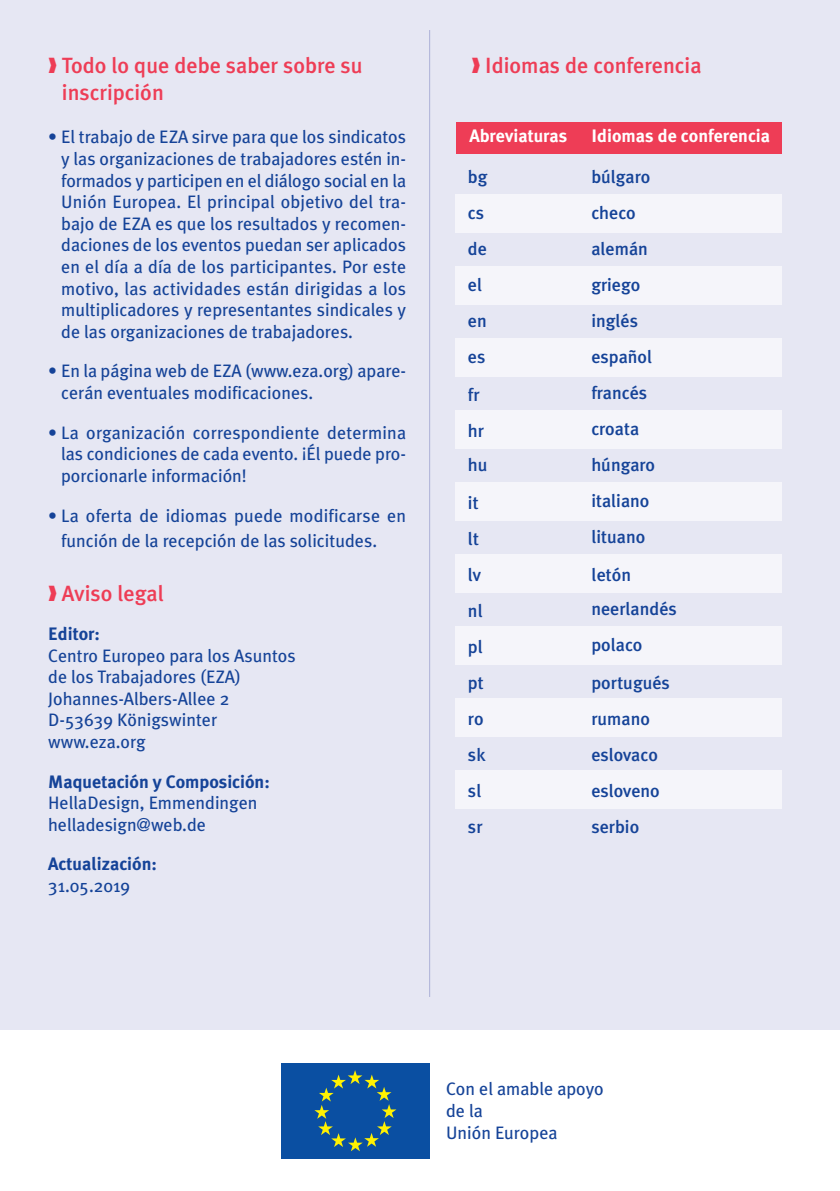
<style>
.page{position:relative;width:840px;height:1191px;background:#fff}
.page>*{position:absolute;margin:0;border:0;box-sizing:border-box;transform-origin:0 0}
.t1{font:500 22px/27.6px "Meta Plus";color:#ee3d56}
.t2{font:18px/21.6px "Meta Plus";color:#154398}
.t3{font:500 18px "Meta Plus";color:#154398}
.t4{font:700 18px "Meta Plus";color:#154398}
.t5{font:700 18px "Meta Plus";color:#fff}
</style>
<div class="page">
<div style="left:281px;top:1063px;width:148px;height:95px;background:#0a4fa2"></div>
<svg style="left:314px;top:1070px;width:82px;height:81px"></svg>
<div style="left:0;top:0;width:839px;height:1029px;background:#e6e7f3"></div>
<div style="left:456px;top:123px;width:325px;height:31px;background:#ee3d56"></div>
<div style="left:455px;top:194px;width:326px;height:39px;background:#f5f5fa"></div>
<div style="left:455px;top:266px;width:326px;height:39px;background:#f5f5fa"></div>
<div style="left:455px;top:338px;width:326px;height:39px;background:#f5f5fa"></div>
<div style="left:455px;top:410px;width:326px;height:39px;background:#f5f5fa"></div>
<div style="left:455px;top:482px;width:326px;height:39px;background:#f5f5fa"></div>
<div style="left:455px;top:554px;width:326px;height:39px;background:#f5f5fa"></div>
<div style="left:455px;top:626px;width:326px;height:39px;background:#f5f5fa"></div>
<div style="left:455px;top:698px;width:326px;height:39px;background:#f5f5fa"></div>
<div style="left:455px;top:770px;width:326px;height:39px;background:#f5f5fa"></div>
<hr style="left:429px;top:30px;width:1px;height:967px;background:#acb1d7">
<p class="t1" style="left:62px;top:51px;width:302px">Todo lo que debe saber sobre su inscripción</p>
<p class="t2" style="left:61px;top:126px;width:346px;text-align:justify;text-indent:-13px">• El trabajo de EZA sirve para que los sindicatos y las organizaciones de trabajadores estén in&shy;formados y participen en el diálogo social en la Unión Europea. El principal objetivo del tra&shy;bajo de EZA es que los resultados y recomen&shy;daciones de los eventos puedan ser aplicados en el día a día de los participantes. Por este motivo, las actividades están dirigidas a los multiplicadores y representantes sindicales y de las organizaciones de trabajadores.</p>
<p class="t2" style="left:61px;top:360px;width:346px;text-indent:-13px">• En la página web de EZA (www.eza.org) apare&shy;cerán eventuales modificaciones.</p>
<p class="t2" style="left:61px;top:422px;width:346px;text-align:justify;text-indent:-13px">• La organización correspondiente determina las condiciones de cada evento. ¡Él puede pro&shy;porcionarle información!</p>
<p class="t2" style="left:61px;top:502px;width:346px;line-height:25.4px;text-indent:-13px">• La oferta de idiomas puede modificarse en función de la recepción de las solicitudes.</p>
<p class="t1" style="left:62px;top:579px;width:103px">Aviso legal</p>
<p class="t4" style="left:48px;top:623px;width:53px">Editor:</p>
<p class="t2" style="left:48px;top:644px;width:249px">Centro Europeo para los Asuntos de los Trabajadores (EZA)<br>Johannes-Albers-Allee 2<br>D-53639 Königswinter www.eza.org</p>
<p class="t4" style="left:48px;top:771px;width:223px">Maquetación y Composición:</p>
<p class="t2" style="left:48px;top:792px;width:211px">HellaDesign, Emmendingen helladesign@web.de</p>
<p class="t4" style="left:48px;top:853px;width:110px">Actualización:</p>
<p class="t2" style="left:48px;top:875px;width:84px">31.05.2019</p>
<p class="t1" style="left:485px;top:51px;width:218px">Idiomas de conferencia</p>
<p class="t5" style="left:469px;top:125px;width:99px">Abreviaturas</p>
<p class="t5" style="left:591px;top:125px;width:180px">Idiomas de conferencia</p>
<p class="t3" style="left:467px;top:166px;width:21px">bg</p>
<p class="t3" style="left:591px;top:166px;width:61px">búlgaro</p>
<p class="t3" style="left:467px;top:202px;width:18px">cs</p>
<p class="t3" style="left:591px;top:202px;width:46px">checo</p>
<p class="t3" style="left:467px;top:238px;width:21px">de</p>
<p class="t3" style="left:591px;top:238px;width:58px">alemán</p>
<p class="t3" style="left:467px;top:274px;width:16px">el</p>
<p class="t3" style="left:591px;top:274px;width:50px">griego</p>
<p class="t3" style="left:467px;top:310px;width:20px">en</p>
<p class="t3" style="left:591px;top:310px;width:48px">inglés</p>
<p class="t3" style="left:467px;top:346px;width:19px">es</p>
<p class="t3" style="left:591px;top:346px;width:62px">español</p>
<p class="t3" style="left:467px;top:384px;width:13px">fr</p>
<p class="t3" style="left:591px;top:382px;width:57px">francés</p>
<p class="t3" style="left:467px;top:420px;width:18px">hr</p>
<p class="t3" style="left:591px;top:418px;width:49px">croata</p>
<p class="t3" style="left:467px;top:454px;width:21px">hu</p>
<p class="t3" style="left:591px;top:454px;width:65px">húngaro</p>
<p class="t3" style="left:467px;top:492px;width:12px">it</p>
<p class="t3" style="left:591px;top:490px;width:60px">italiano</p>
<p class="t3" style="left:467px;top:528px;width:12px">lt</p>
<p class="t3" style="left:591px;top:526px;width:55px">lituano</p>
<p class="t3" style="left:467px;top:564px;width:15px">lv</p>
<p class="t3" style="left:591px;top:564px;width:41px">letón</p>
<p class="t3" style="left:467px;top:600px;width:16px">nl</p>
<p class="t3" style="left:591px;top:598px;width:87px">neerlandés</p>
<p class="t3" style="left:467px;top:636px;width:16px">pl</p>
<p class="t3" style="left:591px;top:634px;width:53px">polaco</p>
<p class="t3" style="left:467px;top:672px;width:17px">pt</p>
<p class="t3" style="left:591px;top:672px;width:80px">portugués</p>
<p class="t3" style="left:467px;top:708px;width:17px">ro</p>
<p class="t3" style="left:591px;top:708px;width:60px">rumano</p>
<p class="t3" style="left:467px;top:744px;width:19px">sk</p>
<p class="t3" style="left:591px;top:744px;width:68px">eslovaco</p>
<p class="t3" style="left:467px;top:780px;width:15px">sl</p>
<p class="t3" style="left:591px;top:780px;width:70px">esloveno</p>
<p class="t3" style="left:467px;top:816px;width:16px">sr</p>
<p class="t3" style="left:591px;top:816px;width:49px">serbio</p>
<p class="t2" style="left:446px;top:1078px;width:159px">Con el amable apoyo de la<br>Unión Europea</p>
</div>
